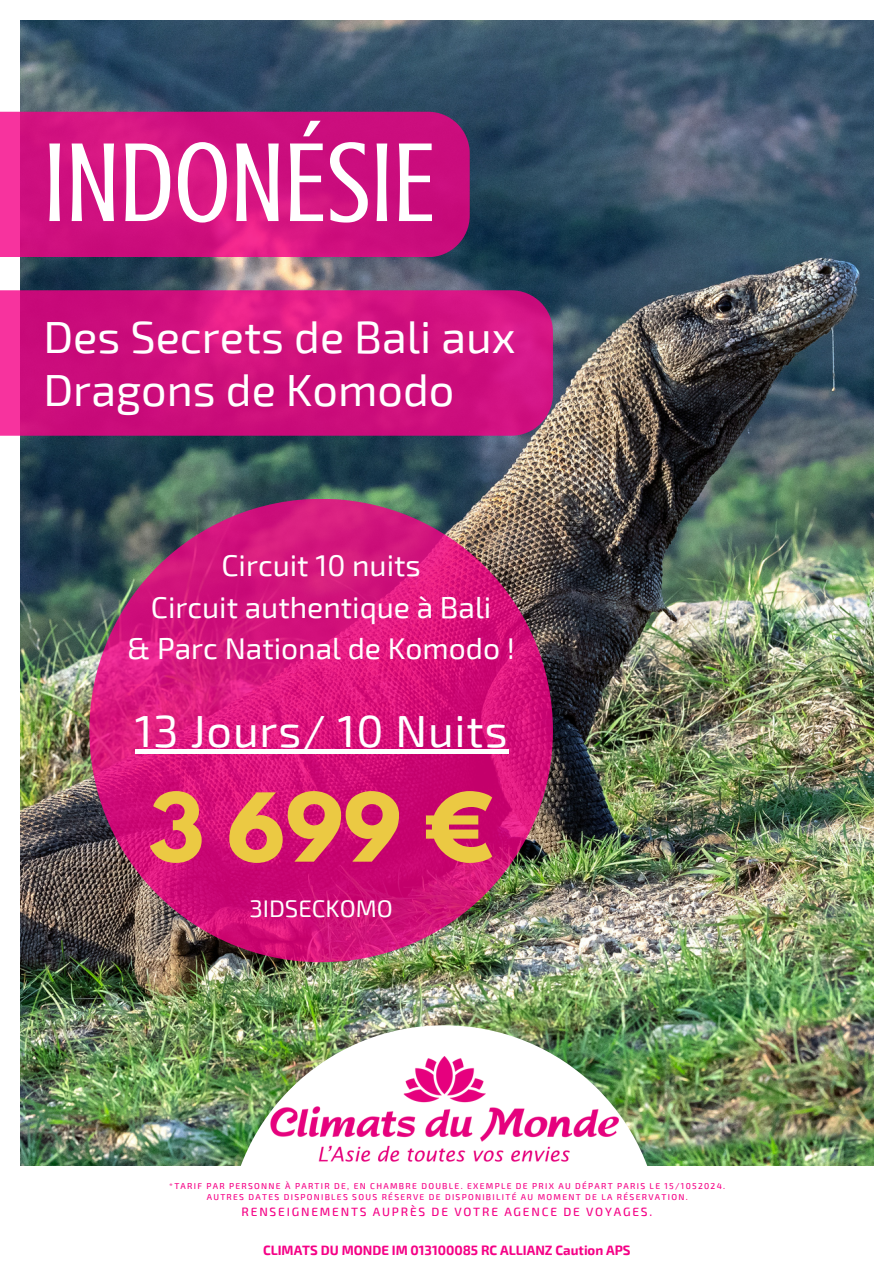
<style>
.page{position:relative;width:894px;height:1264px;background:#fff}
.page>*{position:absolute;margin:0;border:0;box-sizing:border-box;transform-origin:0 0}
.t1{font:115.5px "Crushed";color:#fff}
.t2{font:700 84px "League Spartan";color:#ebc943}
.t3{font:45px/52.8px "Exo 2";color:#fff}
.t4{font:45px "Exo 2";letter-spacing:.02em;color:#fff}
.t5{font:30px "Exo 2";color:#fff}
.t6{font:24px "Exo 2";color:#fff}
.t7{font:700 13.2px "Exo 2";color:#f50086}
.t8{font:500 12px "Exo 2";letter-spacing:.15em;color:#f50086}
.t9{font:500 8.55px "Exo 2";letter-spacing:.15em;color:#f50086}
</style>
<div class="page">
<img style="left:20px;top:21px;width:853px;height:1145px">
<img style="left:227px;top:1025px;width:434px;height:141px">
<img style="left:245px;top:1042px;width:397px;height:124px">
<svg style="left:0;top:112px;width:469px;height:145px;background:#d01380"></svg>
<img style="left:89px;top:499px;width:463px;height:463px">
<div style="left:135px;top:749px;width:373px;height:5px;background:#fff"></div>
<svg style="left:0;top:290px;width:552px;height:146px;background:#cf127f"></svg>
<p class="t1" style="left:43px;top:118px;width:394px">INDONÉSIE</p>
<p class="t3" style="left:43px;top:308px;width:473px">Des Secrets de Bali aux<br>Dragons de Komodo</p>
<p class="t5" style="left:221px;top:546px;width:201px">Circuit 10 nuits</p>
<p class="t5" style="left:151px;top:587px;width:342px">Circuit authentique à Bali</p>
<p class="t5" style="left:127px;top:629px;width:389px">&amp; Parc National de Komodo !</p>
<p class="t4" style="left:135px;top:702px;width:374px">13 Jours/ 10 Nuits</p>
<p class="t2" style="left:148px;top:786px;width:347px">3 699 €</p>
<p class="t6" style="left:249px;top:893px;width:145px">3IDSECKOMO</p>
<p class="t9" style="left:169px;top:1179px;width:557px">*TARIF PAR PERSONNE À PARTIR DE, EN CHAMBRE DOUBLE. EXEMPLE DE PRIX AU DÉPART PARIS LE 15/1052024.</p>
<p class="t9" style="left:207px;top:1191px;width:482px">AUTRES DATES DISPONIBLES SOUS RÉSERVE DE DISPONIBILITÉ AU MOMENT DE LA RÉSERVATION.</p>
<p class="t8" style="left:241px;top:1203px;width:412px">RENSEIGNEMENTS AUPRÈS DE VOTRE AGENCE DE VOYAGES.</p>
<p class="t7" style="left:263px;top:1241px;width:369px">CLIMATS DU MONDE IM 013100085 RC ALLIANZ Caution APS</p>
</div>
